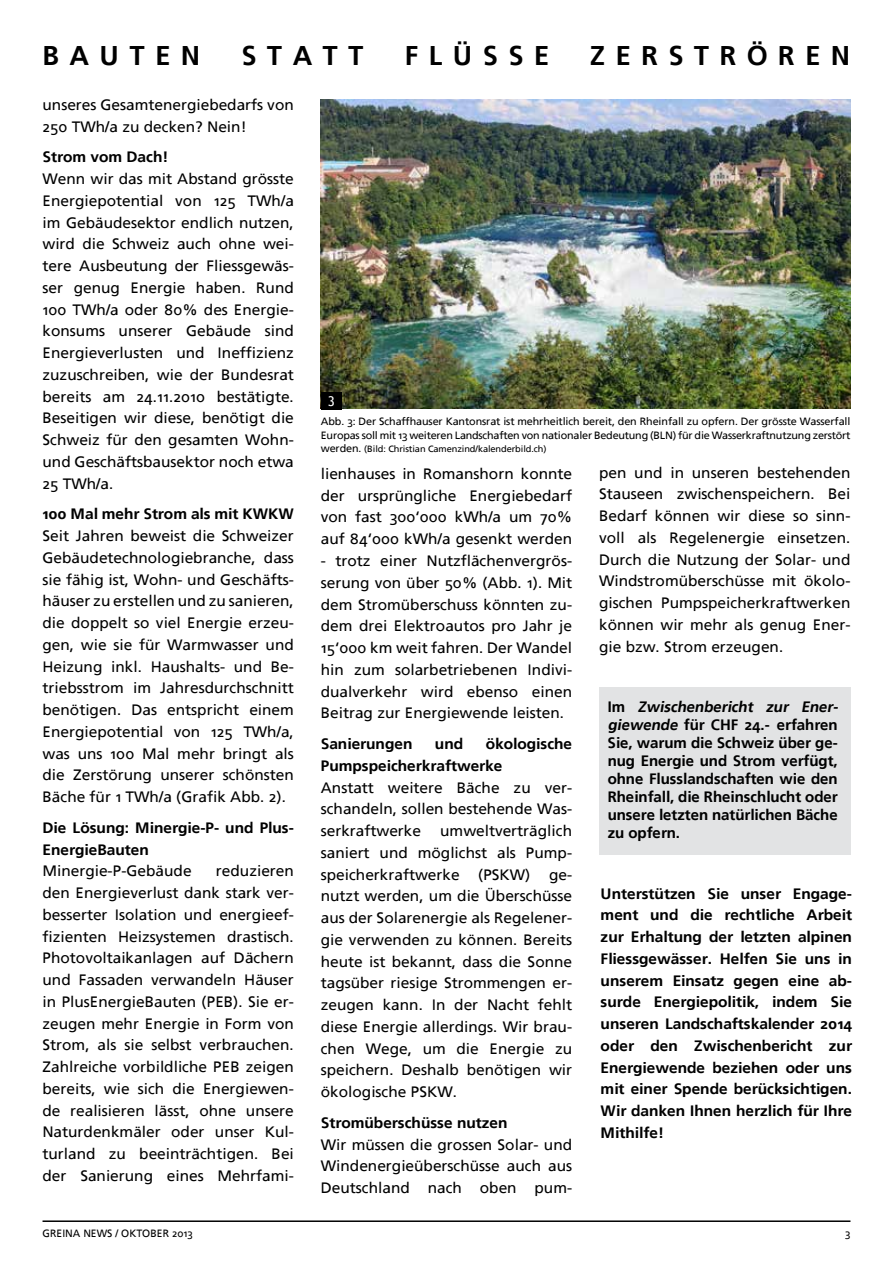
<style>
.page{position:relative;width:893px;height:1263px;background:#fff}
.page>*{position:absolute;margin:0;border:0;box-sizing:border-box;transform-origin:0 0}
.t1{font:700 27px "Frutiger Linotype";color:#000}
.t2{font:15px/21.8px "Frutiger Linotype";color:#000;text-align:justify}
.t3{font:700 15px/21.8px "Frutiger Linotype";color:#000}
.t4{font:13.5px "Trebuchet MS";color:#fff}
.t5{font:10.5px/13.5px "Frutiger Linotype";letter-spacing:-.01em;color:#000}
.t6{font:9px "Frutiger Linotype";letter-spacing:-.01em;color:#000}
.s1{font-size:10.5px}
.s2{font-style:italic}
</style>
<div class="page">
<hr style="left:43px;top:1220px;width:807px;height:2px;background:#000">
<img style="left:321px;top:100px;width:529px;height:309px">
<div style="left:321px;top:392px;width:21px;height:17px;background:#000"></div>
<div style="left:599px;top:687px;width:251px;height:168px;background:#e2e3e4"></div>
<h1 class="t1" style="left:43px;top:39px;width:54px">B auten</h1>
<h1 class="t1" style="left:242px;top:39px;width:26px">statt</h1>
<h1 class="t1" style="left:405px;top:39px;width:49px">F lüsse</h1>
<h1 class="t1" style="left:590px;top:39px;width:26px">zerstr</h1>
<h1 class="t1" style="left:747px;top:39px;width:56px">ö ren</h1>
<p class="t2" style="left:43px;top:94px;width:253px">unseres Gesamtenergiebedarfs von<br>250 TWh/a zu decken? Nein!</p>
<p class="t3" style="left:43px;top:146px;width:127px">Strom vom Dach!</p>
<p class="t2" style="left:43px;top:168px;width:253px">Wenn wir das mit Abstand grösste Energiepotential von 125 TWh/a im Gebäudesektor endlich nutzen, wird die Schweiz auch ohne wei&shy;tere Ausbeutung der Fliessgewäs&shy;ser genug Energie haben. Rund 100 TWh/a oder 80% des Energie&shy;konsums unserer Gebäude sind Energieverlusten und Ineffizienz zuzuschreiben, wie der Bundesrat bereits am 24.11.2010 bestätigte.<br>Beseitigen wir diese, benötigt die Schweiz für den gesamten Wohn&shy;und Geschäftsbausektor noch etwa 25 TWh/a.</p>
<p class="t3" style="left:43px;top:503px;width:253px">100 Mal mehr Strom als mit KWKW</p>
<p class="t2" style="left:43px;top:525px;width:253px">Seit Jahren beweist die Schweizer Gebäudetechnologiebranche, dass sie fähig ist, Wohn- und Geschäfts&shy;häuser zu erstellen und zu sanieren, die doppelt so viel Energie erzeu&shy;gen, wie sie für Warmwasser und Heizung inkl. Haushalts- und Be&shy;triebsstrom im Jahresdurchschnitt benötigen. Das entspricht einem Energiepotential von 125 TWh/a, was uns 100 Mal mehr bringt als die Zerstörung unserer schönsten Bäche für 1 TWh/a (Grafik Abb. 2).</p>
<p class="t3" style="left:43px;top:817px;width:253px">Die Lösung: Minergie-P- und Plus-<br>EnergieBauten</p>
<p class="t2" style="left:43px;top:860px;width:151px">Minergie-P-Gebäude</p>
<p class="t2" style="left:43px;top:860px;width:253px;text-indent:173px">reduzieren den Energieverlust dank stark ver&shy;besserter Isolation und energieef&shy;fizienten Heizsystemen drastisch.<br>Photovoltaikanlagen auf Dächern und Fassaden verwandeln Häuser in PlusEnergieBauten (PEB). Sie er&shy;zeugen mehr Energie in Form von Strom, als sie selbst verbrauchen.<br>Zahlreiche vorbildliche PEB zeigen bereits, wie sich die Energiewen&shy;de realisieren lässt, ohne unsere Naturdenkmäler oder unser Kul&shy;turland zu beeinträchtigen. Bei der Sanierung eines Mehrfami-</p>
<p class="t4" style="left:328px;top:394px;width:9px">3</p>
<p class="t5" style="left:321px;top:415px;width:531px">Abb. 3: Der Schaffhauser Kantonsrat ist mehrheitlich bereit, den Rheinfall zu opfern. Der grösste Wasserfall<br>Europas soll mit 13 weiteren Landschaften von nationaler Bedeutung (BLN) für die Wasserkraftnutzung zerstört</p>
<p class="t6" style="left:321px;top:443px;width:227px"><span class="s1">werden.</span> (Bild: Christian Camenzind/kalenderbild.ch)</p>
<p class="t2" style="left:321px;top:463px;width:253px">lienhauses in Romanshorn konnte der ursprüngliche Energiebedarf von fast 300‘000 kWh/a um 70% auf 84‘000 kWh/a gesenkt werden</p>
<p class="t2" style="left:321px;top:550px;width:253px">- trotz einer Nutzflächenvergrös&shy;serung von über 50% (Abb. 1). Mit dem Stromüberschuss könnten zu&shy;dem drei Elektroautos pro Jahr je 15‘000 km weit fahren. Der Wandel hin zum solarbetriebenen Indivi&shy;dualverkehr wird ebenso einen Beitrag zur Energiewende leisten.</p>
<p class="t3" style="left:321px;top:733px;width:93px">Sanierungen</p>
<p class="t3" style="left:435px;top:733px;width:30px">und</p>
<p class="t3" style="left:321px;top:733px;width:253px;text-indent:165px">ökologische<br>Pumpspeicherkraftwerke</p>
<p class="t2" style="left:321px;top:776px;width:253px">Anstatt weitere Bäche zu ver&shy;schandeln, sollen bestehende Was&shy;serkraftwerke</p>
<p class="t2" style="left:321px;top:820px;width:253px;text-indent:119px">umweltverträglich saniert und möglichst als Pump&shy;speicherkraftwerke (PSKW) ge&shy;nutzt werden, um die Überschüsse aus der Solarenergie als Regelener&shy;gie verwenden zu können. Bereits heute ist bekannt, dass die Sonne tagsüber riesige Strommengen er&shy;zeugen kann. In der Nacht fehlt diese Energie allerdings. Wir brau&shy;chen Wege, um die Energie zu speichern. Deshalb benötigen wir ökologische PSKW.</p>
<p class="t3" style="left:321px;top:1112px;width:188px">Stromüberschüsse nutzen</p>
<p class="t2" style="left:321px;top:1133px;width:253px">Wir müssen die grossen Solar- und Windenergieüberschüsse auch aus Deutschland nach oben pum-</p>
<p class="t2" style="left:599px;top:462px;width:253px">pen und in unseren bestehenden Stauseen zwischenspeichern. Bei Bedarf können wir diese so sinn&shy;voll als Regelenergie einsetzen.<br>Durch die Nutzung der Solar- und Windstromüberschüsse mit ökolo&shy;gischen Pumpspeicherkraftwerken können wir mehr als genug Ener&shy;gie bzw. Strom erzeugen.</p>
<p class="t3" style="left:608px;top:697px;width:234px;line-height:18px">I m <span class="s2">Zwischenbericht zur Ener&shy;giewende</span> für CHF 24.- erfahren<br>Sie, warum die Schweiz über ge&shy;nug Energie und Strom verfügt, ohne Flusslandschaften wie den<br>Rheinfall, die Rheinschlucht oder unsere letzten natürlichen Bäche zu opfern.</p>
<p class="t3" style="left:601px;top:882px;width:253px;text-align:justify">Unterstützen Sie unser Engage&shy;ment und die rechtliche Arbeit zur Erhaltung der letzten alpinen Fliessgewässer. Helfen Sie uns in unserem Einsatz gegen eine ab&shy;surde Energiepolitik, indem Sie unseren Landschaftskalender 2014 oder den Zwischenbericht zur Energiewende beziehen oder uns mit einer Spende berücksichtigen.<br>Wir danken Ihnen herzlich für Ihre Mithilfe!</p>
<p class="t5" style="left:43px;top:1226px;width:152px">GREINA NEWS / OKTOBER 2013</p>
<p class="t5" style="left:845px;top:1226px;width:7px">3</p>
</div>
